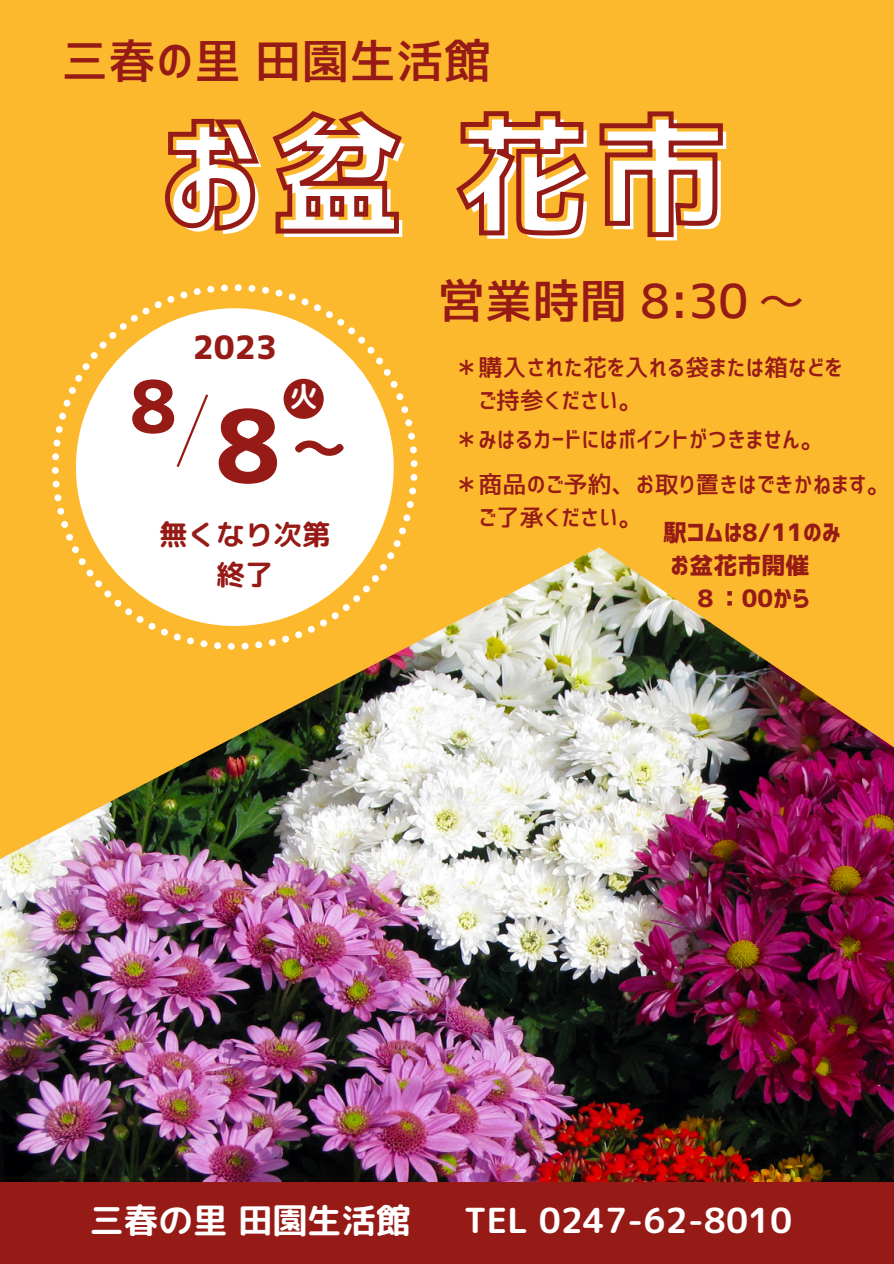
<style>
.page{position:relative;width:894px;height:1264px;background:#fff}
.page>*{position:absolute;margin:0;border:0;box-sizing:border-box;transform-origin:0 0}
.t1{font:132px "Corporate Logo Bold";color:#fff}
.t2{font:100.65px "Corporate Logo Bold";color:#961a16}
.t3{font:72.3px "Corporate Logo Bold";color:#961a16}
.t4{font:55.5px "rounded mplus 1 p bold";color:#961a16}
.t5{font:47.25px "Corporate Logo Medium";color:#961a16}
.t6{font:46.65px "mplus 1 p regular";color:#961a16}
.t7{font:34.5px "rounded mplus 1 p bold";color:#fff}
.t8{font:32.1px "Corporate Logo Bold";color:#961a16}
.t9{font:28.5px "rounded mplus 1 p bold";color:#961a16}
.t10{font:28.5px "rounded mplus 1 p bold";color:#fff}
.t11{font:24px "Corporate Logo Medium";color:#961a16}
.t12{font:24px "Corporate Logo Bold";color:#961a16}
</style>
<div class="page">
<div style="left:0;top:0;width:893px;height:968px;background:#fdb92e"></div>
<img style="left:0;top:547px;width:893px;height:634px">
<div style="left:76px;top:308px;width:317px;height:318px;background:#fff;border-radius:50%"></div>
<svg style="left:410px;top:474px;width:7px;height:7px"></svg>
<div style="left:409px;top:487px;width:7px;height:7px;background:#fff;border-radius:50%"></div>
<svg style="left:406px;top:501px;width:7px;height:7px"></svg>
<svg style="left:403px;top:514px;width:7px;height:7px"></svg>
<svg style="left:295px;top:527px;width:111px;height:111px"></svg>
<svg style="left:282px;top:635px;width:7px;height:8px"></svg>
<svg style="left:269px;top:638px;width:7px;height:8px"></svg>
<div style="left:255px;top:641px;width:7px;height:7px;background:#fff;border-radius:50%"></div>
<svg style="left:241px;top:642px;width:7px;height:7px"></svg>
<div style="left:228px;top:643px;width:7px;height:6px;background:#fff;border-radius:50%"></div>
<svg style="left:214px;top:642px;width:7px;height:7px"></svg>
<div style="left:200px;top:640px;width:7px;height:7px;background:#fff;border-radius:3px"></div>
<svg style="left:187px;top:637px;width:7px;height:7px"></svg>
<svg style="left:57px;top:507px;width:124px;height:134px"></svg>
<div style="left:54px;top:494px;width:8px;height:7px;background:#fff;border-radius:3px"></div>
<svg style="left:53px;top:480px;width:7px;height:7px"></svg>
<div style="left:52px;top:467px;width:7px;height:7px;background:#fff;border-radius:50%"></div>
<div style="left:207px;top:285px;width:7px;height:8px;background:#fff;border-radius:50%"></div>
<svg style="left:221px;top:284px;width:7px;height:7px"></svg>
<div style="left:235px;top:284px;width:7px;height:7px;background:#fff;border-radius:50%"></div>
<svg style="left:248px;top:285px;width:7px;height:7px"></svg>
<svg style="left:262px;top:286px;width:7px;height:8px"></svg>
<svg style="left:275px;top:289px;width:129px;height:111px"></svg>
<svg style="left:401px;top:406px;width:7px;height:7px"></svg>
<svg style="left:405px;top:419px;width:7px;height:7px"></svg>
<div style="left:408px;top:432px;width:7px;height:8px;background:#fff;border-radius:3px"></div>
<svg style="left:410px;top:446px;width:7px;height:7px"></svg>
<div style="left:410px;top:460px;width:7px;height:7px;background:#fff;border-radius:50%"></div>
<div style="left:0;top:1181px;width:893px;height:82px;background:#961a16"></div>
<svg style="left:52px;top:288px;width:158px;height:181px"></svg>
<div style="left:283px;top:379px;width:40px;height:40px;background:#961a16;border-radius:50%"></div>
<svg style="left:165px;top:111px;width:558px;height:127px"></svg>
<p class="t5" style="left:61px;top:38px;width:431px">三春の里 田園生活館</p>
<p class="t1" style="left:164px;top:114px;width:570px">お盆花市</p>
<p class="t3" style="left:130px;top:371px;width:48px">8</p>
<p class="t8" style="left:193px;top:332px;width:85px">2023</p>
<p class="t2" style="left:215px;top:396px;width:67px">8</p>
<p class="t10" style="left:289px;top:376px;width:30px">火</p>
<p class="t4" style="left:291px;top:408px;width:57px">〜</p>
<p class="t9" style="left:159px;top:514px;width:173px">無くなり次第</p>
<p class="t9" style="left:216px;top:554px;width:59px">終了</p>
<p class="t5" style="left:437px;top:277px;width:359px">営業時間 8:30〜</p>
<p class="t6" style="left:757px;top:268px;width:48px">〜</p>
<p class="t11" style="left:454px;top:355px;width:389px">＊購入された花を入れる袋または箱などを</p>
<p class="t11" style="left:478px;top:388px;width:165px">ご持参ください。</p>
<p class="t11" style="left:454px;top:427px;width:371px">＊みはるカードにはポイントがつきません。</p>
<p class="t11" style="left:454px;top:472px;width:438px">＊商品のご予約、お取り置きはできかねます。</p>
<p class="t11" style="left:478px;top:505px;width:165px">ご了承ください。</p>
<p class="t12" style="left:663px;top:520px;width:179px">駅コムは8/11のみ</p>
<p class="t12" style="left:670px;top:553px;width:141px">お盆花市開催</p>
<p class="t12" style="left:693px;top:586px;width:118px">８：00から</p>
<p class="t7" style="left:89px;top:1196px;width:323px">三春の里田園生活館</p>
<p class="t7" style="left:463px;top:1196px;width:330px">TEL 0247-62-8010</p>
</div>
